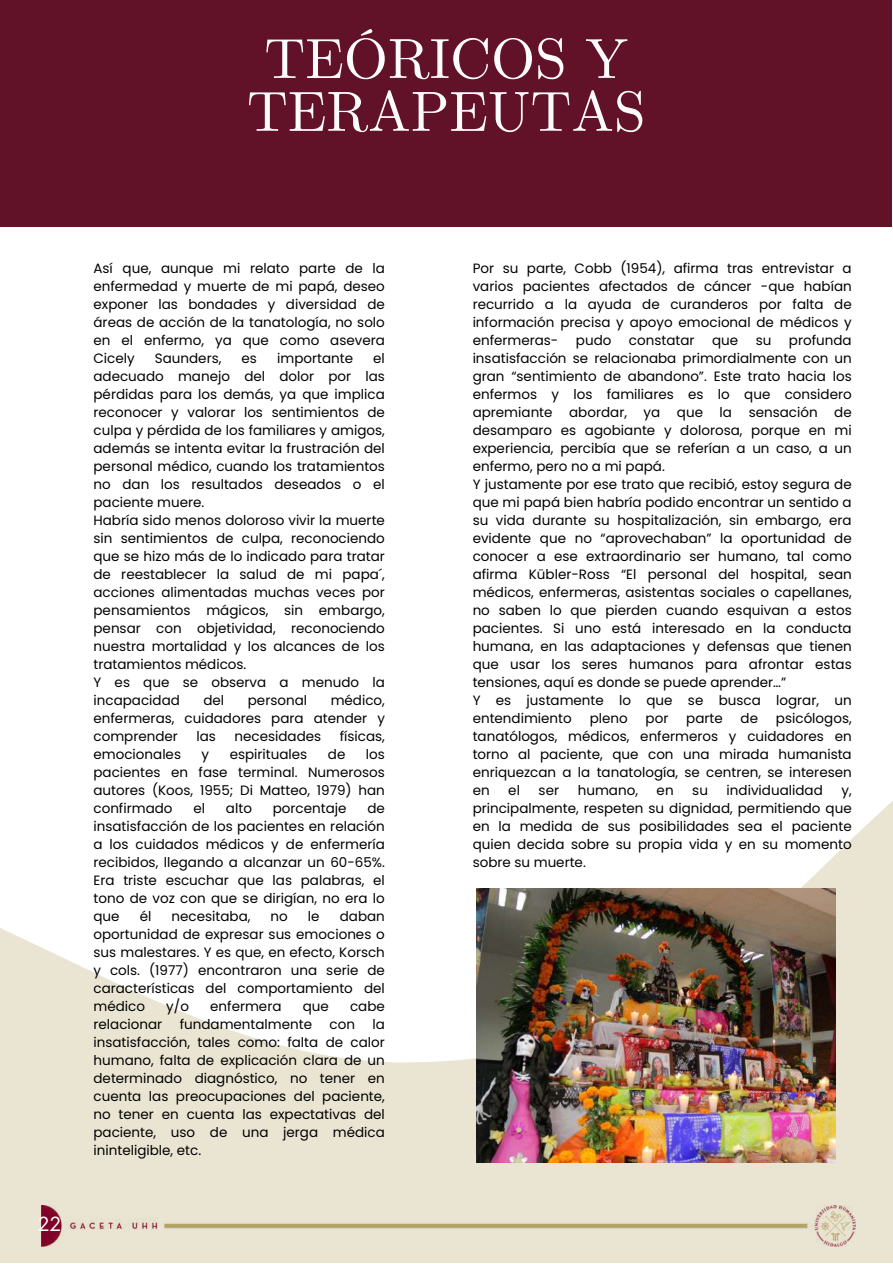
<style>
.page{position:relative;width:893px;height:1264px;background:#fff}
.page>*{position:absolute;margin:0;border:0;box-sizing:border-box;transform-origin:0 0}
.t1{font:56.7px/52.8px "CMU Serif";color:#fdfcfd;text-align:center}
.t2{font:19.05px "Now";color:#fff}
.t3{font:13.5px/18px "Poppins";color:#000;text-align:justify}
</style>
<div class="page">
<svg style="left:0;top:802px;width:892px;height:460px;fill:#eae5d2"></svg>
<img style="left:477px;top:888px;width:358px;height:274px">
<div style="left:0;top:0;width:891px;height:227px;background:#611228"></div>
<img style="left:41px;top:1205px;width:814px;height:41px">
<h1 class="t1" style="left:247px;top:36px;width:400px">TEÓRICOS Y<br>TERAPEUTAS</h1>
<h2 class="t2" style="left:38px;top:1213px;width:25px">22</h2>
<p class="t3" style="left:93px;top:259px;width:293px">Así que, aunque mi relato parte de la enfermedad y muerte de mi papá, deseo exponer las bondades y diversidad de áreas de acción de la tanatología, no solo en el enfermo, ya que como asevera Cicely</p>
<p class="t3" style="left:155px;top:349px;width:68px">Saunders,</p>
<p class="t3" style="left:241px;top:349px;width:17px">es</p>
<p class="t3" style="left:277px;top:349px;width:77px">importante</p>
<p class="t3" style="left:93px;top:349px;width:293px;text-align:left;text-indent:280px">el adecuado manejo del dolor por las pérdidas para los demás, ya que implica reconocer y valorar los sentimientos de culpa y pérdida de los familiares y amigos, además se intenta evitar la frustración del personal médico, cuando los tratamientos no dan los resultados deseados o el paciente muere.<br>Habría sido menos doloroso vivir la muerte sin sentimientos de culpa, reconociendo que se hizo más de lo indicado para tratar de reestablecer la salud de mi papa´, acciones alimentadas muchas veces por pensamientos mágicos, sin embargo, pensar con objetividad, reconociendo nuestra mortalidad y los alcances de los tratamientos médicos.<br>Y es que se observa a menudo la incapacidad</p>
<p class="t3" style="left:93px;top:691px;width:293px;text-indent:237px">médico, enfermeras, cuidadores para atender y comprender</p>
<p class="t3" style="left:203px;top:691px;width:22px">del</p>
<p class="t3" style="left:248px;top:691px;width:61px">personal</p>
<p class="t3" style="left:196px;top:727px;width:21px">las</p>
<p class="t3" style="left:234px;top:727px;width:88px">necesidades</p>
<p class="t3" style="left:340px;top:727px;width:47px">físicas,</p>
<p class="t3" style="left:93px;top:745px;width:89px">emocionales</p>
<p class="t3" style="left:201px;top:745px;width:9px">y</p>
<p class="t3" style="left:230px;top:745px;width:79px">espirituales</p>
<p class="t3" style="left:328px;top:745px;width:19px">de</p>
<p class="t3" style="left:93px;top:745px;width:293px;text-indent:272px">los pacientes en fase terminal. Numerosos autores (Koos, 1955; Di Matteo, 1979) han confirmado</p>
<p class="t3" style="left:193px;top:799px;width:13px">el</p>
<p class="t3" style="left:226px;top:799px;width:27px">alto</p>
<p class="t3" style="left:273px;top:799px;width:75px">porcentaje</p>
<p class="t3" style="left:93px;top:799px;width:293px;text-indent:274px">de insatisfacción de los pacientes en relación a los cuidados médicos y de enfermería recibidos, llegando a alcanzar un 60-65%.<br>Era triste escuchar que las palabras, el tono de voz con que se dirigían, no era lo que</p>
<p class="t3" style="left:140px;top:906px;width:13px">él</p>
<p class="t3" style="left:171px;top:906px;width:80px">necesitaba,</p>
<p class="t3" style="left:270px;top:906px;width:19px">no</p>
<p class="t3" style="left:308px;top:906px;width:13px">le</p>
<p class="t3" style="left:93px;top:906px;width:293px;text-indent:246px">daban oportunidad de expresar sus emociones o sus malestares. Y es que, en efecto, Korsch y cols. (1977) encontraron una serie de características del comportamiento del médico</p>
<p class="t3" style="left:166px;top:996px;width:24px">y/o</p>
<p class="t3" style="left:210px;top:996px;width:73px">enfermera</p>
<p class="t3" style="left:303px;top:996px;width:28px">que</p>
<p class="t3" style="left:350px;top:996px;width:36px">cabe</p>
<p class="t3" style="left:93px;top:1014px;width:70px">relacionar</p>
<p class="t3" style="left:180px;top:1014px;width:134px">fundamentalmente</p>
<p class="t3" style="left:329px;top:1014px;width:27px">con</p>
<p class="t3" style="left:93px;top:1014px;width:293px;text-indent:279px">la insatisfacción, tales como: falta de calor humano, falta de explicación clara de un determinado diagnóstico, no tener en cuenta las preocupaciones del paciente, no tener en cuenta las expectativas del paciente, uso de una jerga médica ininteligible, etc.</p>
<p class="t3" style="left:472px;top:259px;width:380px">Por su parte, Cobb (1954), afirma tras entrevistar a varios pacientes afectados de cáncer -que habían recurrido a la ayuda de curanderos por falta de información precisa y apoyo emocional de médicos y enfermeras-</p>
<p class="t3" style="left:472px;top:331px;width:380px;text-align:left;text-indent:316px">profunda insatisfacción se relacionaba primordialmente con un gran “sentimiento de abandono”. Este trato hacia los enfermos y los familiares es lo que considero apremiante abordar, ya que la sensación de desamparo es agobiante y dolorosa, porque en mi experiencia, percibía que se referían a un caso, a un enfermo, pero no a mi papá.<br>Y justamente por ese trato que recibió, estoy segura de que mi papá bien habría podido encontrar un sentido a su vida durante su hospitalización, sin embargo, era evidente que no “aprovechaban” la oportunidad de conocer a ese extraordinario ser humano, tal como afirma Kübler-Ross “El personal del hospital, sean médicos, enfermeras, asistentas sociales o capellanes, no saben lo que pierden cuando esquivan a estos pacientes. Si uno está interesado en la conducta humana, en las adaptaciones y defensas que tienen que usar los seres humanos para afrontar estas tensiones, aquí es donde se puede aprender…”<br>Y es justamente lo que se busca lograr, un entendimiento</p>
<p class="t3" style="left:576px;top:331px;width:37px">pudo</p>
<p class="t3" style="left:629px;top:331px;width:67px">constatar</p>
<p class="t3" style="left:712px;top:331px;width:28px">que</p>
<p class="t3" style="left:755px;top:331px;width:17px">su</p>
<p class="t3" style="left:472px;top:709px;width:380px;text-indent:303px">psicólogos, tanatólogos, médicos, enfermeros y cuidadores en torno al paciente, que con una mirada humanista enriquezcan a la tanatología, se centren, se interesen en</p>
<p class="t3" style="left:589px;top:709px;width:40px">pleno</p>
<p class="t3" style="left:645px;top:709px;width:24px">por</p>
<p class="t3" style="left:686px;top:709px;width:38px">parte</p>
<p class="t3" style="left:740px;top:709px;width:19px">de</p>
<p class="t3" style="left:508px;top:781px;width:13px">el</p>
<p class="t3" style="left:538px;top:781px;width:22px">ser</p>
<p class="t3" style="left:577px;top:781px;width:62px">humano,</p>
<p class="t3" style="left:656px;top:781px;width:18px">en</p>
<p class="t3" style="left:692px;top:781px;width:17px">su</p>
<p class="t3" style="left:726px;top:781px;width:98px">individualidad</p>
<p class="t3" style="left:472px;top:781px;width:380px;text-indent:369px">y, principalmente, respeten su dignidad, permitiendo que en la medida de sus posibilidades sea el paciente quien decida sobre su propia vida y en su momento sobre su muerte.</p>
</div>
